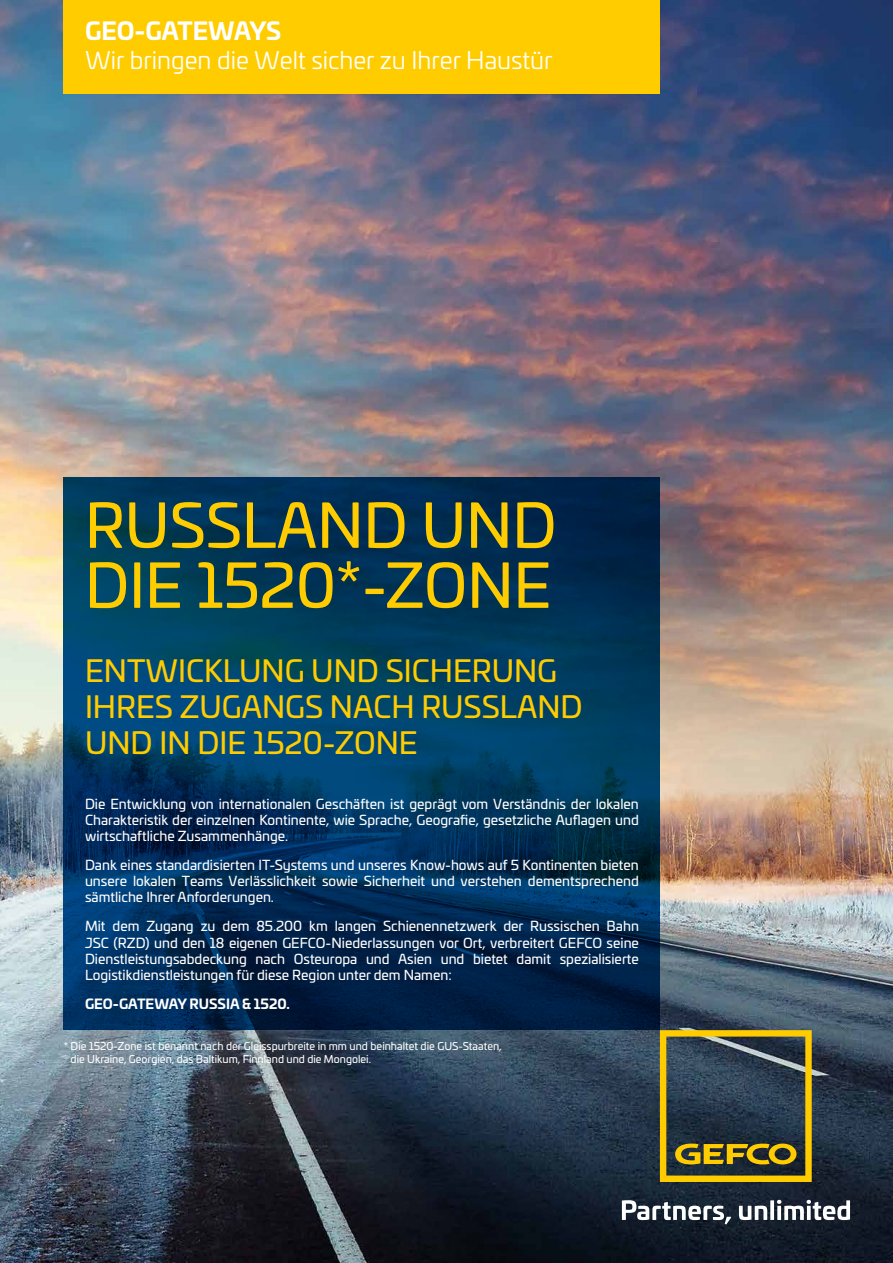
<style>
.page{position:relative;width:893px;height:1263px;background:#fff}
.page>*{position:absolute;margin:0;border:0;box-sizing:border-box;transform-origin:0 0}
.t1{font:60px/60px "Univia Pro";color:#fc0}
.t2{font:30px/36px "Univia Pro";color:#fc0}
.t3{font:24px "Univia Pro";color:#fff}
.t4{font:700 24px "Univia Pro";letter-spacing:-.01em;color:#fff}
.t5{font:13.5px/16.2px "Univia Pro";color:#fff;text-align:justify}
.t6{font:700 13.5px "Univia Pro";color:#fff}
.t7{font:10.5px/12.6px "Univia Pro";color:#fff}
</style>
<div class="page">
<img style="left:0;top:0;width:893px;height:1263px">
<svg style="left:660px;top:1030px;width:152px;height:152px;background:#595a3b"></svg>
<svg style="left:622px;top:1200px;width:109px;height:24px"></svg>
<svg style="left:739px;top:1206px;width:28px;height:14px"></svg>
<svg style="left:770px;top:1200px;width:4px;height:20px"></svg>
<svg style="left:777px;top:1200px;width:73px;height:20px"></svg>
<svg style="left:64px;top:477px;width:596px;height:553px;background:#003359"></svg>
<div style="left:64px;top:0;width:596px;height:94px;background:#fc0"></div>
<h3 class="t4" style="left:85px;top:12px;width:198px">GEO-GATEWAYS</h3>
<h3 class="t3" style="left:85px;top:43px;width:469px">Wir bringen die Welt sicher zu Ihrer Haustür</h3>
<h1 class="t1" style="left:85px;top:492px;width:473px">RUSSLAND UND<br>DIE 1520*-ZONE</h1>
<h2 class="t2" style="left:85px;top:651px;width:499px">ENTWICKLUNG UND SICHERUNG<br>IHRES ZUGANGS NACH RUSSLAND<br>UND IN DIE 1520-ZONE</h2>
<p class="t5" style="left:85px;top:795px;width:555px">Die Entwicklung von internationalen Geschäften ist geprägt vom Verständnis der lokalen Charakteristik der einzelnen Kontinente, wie Sprache, Geografie, gesetzliche Auflagen und wirtschaftliche Zusammenhänge.</p>
<p class="t5" style="left:85px;top:856px;width:555px">Dank eines standardisierten IT-Systems und unseres Know-hows auf 5 Kontinenten bieten unsere lokalen Teams Verlässlichkeit sowie Sicherheit und verstehen dementsprechend sämtliche Ihrer Anforderungen.</p>
<p class="t5" style="left:85px;top:917px;width:555px">Mit dem Zugang zu dem 85.200 km langen Schienennetzwerk der Russischen Bahn JSC (RZD) und den 18 eigenen GEFCO-Niederlassungen vor Ort, verbreitert GEFCO seine Dienstleistungsabdeckung nach Osteuropa und Asien und bietet damit spezialisierte Logistikdienstleistungen für diese Region unter dem Namen:</p>
<p class="t6" style="left:85px;top:993px;width:206px">GEO-GATEWAY RUSSIA &amp; 1520.</p>
<p class="t7" style="left:71px;top:1039px;width:433px;text-indent:-7px">* Die 1520-Zone ist benannt nach der Gleisspurbreite in mm und beinhaltet die GUS-Staaten, die Ukraine, Georgien, das Baltikum, Finnland und die Mongolei.</p>
</div>
